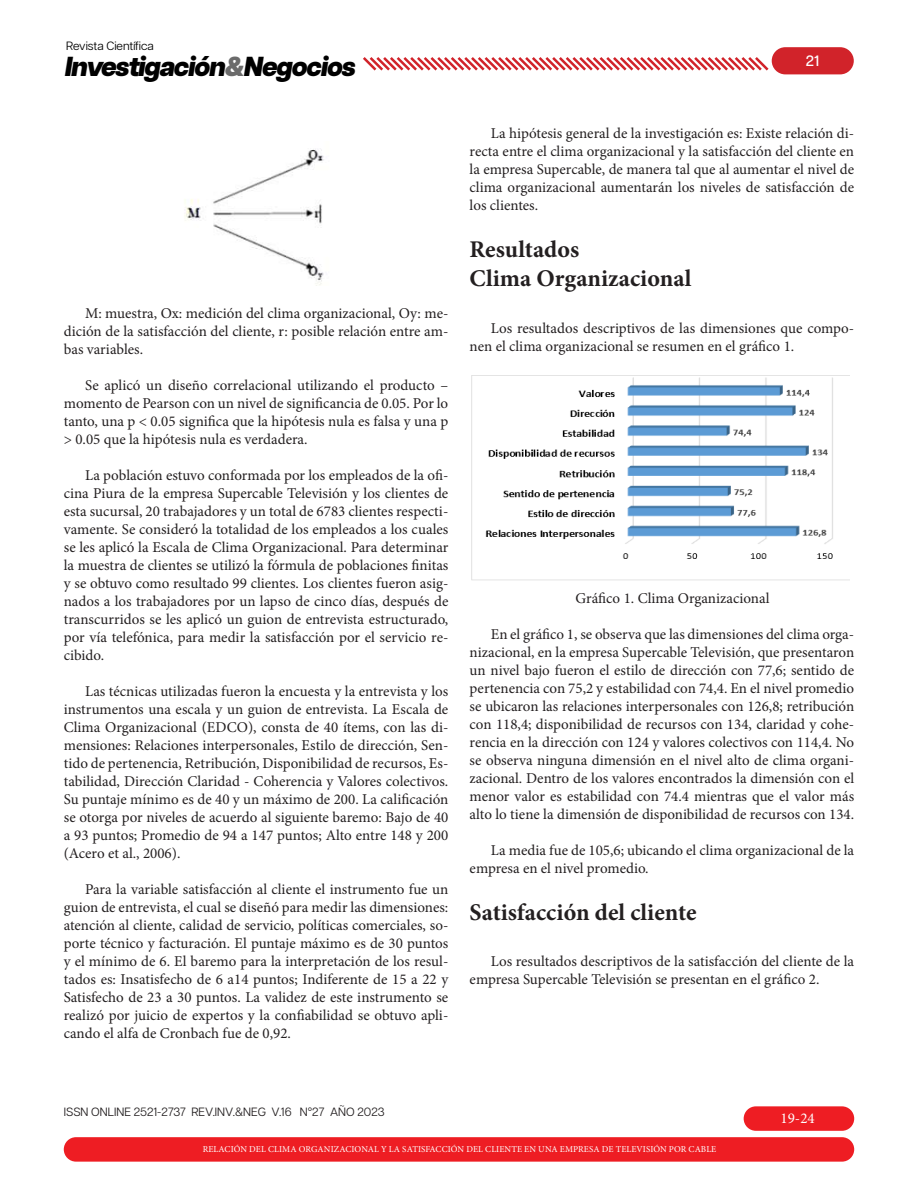
<style>
.page{position:relative;width:918px;height:1188px;background:#fff}
.page>*{position:absolute;margin:0;border:0;box-sizing:border-box;transform-origin:0 0}
.t1{font:italic 800 27.3px "Articulat CF";letter-spacing:-.05em;color:#000}
.t2{font:700 24px/28.8px "Minion Pro";color:#231f20}
.t3{font:15px/18px "Minion Pro";color:#231f20;text-align:justify}
.t4{font:15px "Minion Pro";color:#fff}
.t5{font:500 15px "Articulat CF";color:#fff}
.t6{font:12px "Articulat CF";color:#231f20}
.t7{font:12px "Articulat CF";color:#000}
.t8{font:9px "Minion Pro";letter-spacing:.01em;color:#fff}
.s1{color:#6b6b6b}
</style>
<div class="page">
<svg style="left:363px;top:57px;width:406px;height:14px"></svg>
<div style="left:772px;top:47px;width:82px;height:27px;background:#d1232a;border-radius:14px"></div>
<div style="left:64px;top:1137px;width:790px;height:25px;background:#ee1d23;border-radius:12px"></div>
<div style="left:744px;top:1106px;width:110px;height:25px;background:#ee1d23;border-radius:12px"></div>
<img style="left:184px;top:149px;width:140px;height:136px">
<img style="left:471px;top:375px;width:379px;height:206px">
<p class="t7" style="left:66px;top:39px;width:89px">Revista Científica</p>
<h1 class="t1" style="left:65px;top:51px;width:292px">Investigación<span class="s1">&amp;</span>Negocios</h1>
<p class="t3" style="left:64px;top:305px;width:386px;text-indent:21px">M: muestra, Ox: medición del clima organizacional, Oy: me&shy;dición de la satisfacción del cliente, r: posible relación entre am&shy;bas variables.</p>
<p class="t3" style="left:64px;top:377px;width:386px;text-indent:21px">Se aplicó un diseño correlacional utilizando el producto – momento de Pearson con un nivel de significancia de 0.05. Por lo tanto, una p &lt; 0.05 significa que la hipótesis nula es falsa y una p &gt; 0.05 que la hipótesis nula es verdadera.</p>
<p class="t3" style="left:64px;top:467px;width:386px;text-indent:21px">La población estuvo conformada por los empleados de la ofi&shy;cina Piura de la empresa Supercable Televisión y los clientes de esta sucursal, 20 trabajadores y un total de 6783 clientes respecti&shy;vamente. Se consideró la totalidad de los empleados a los cuales se les aplicó la Escala de Clima Organizacional. Para determinar la muestra de clientes se utilizó la fórmula de poblaciones finitas y se obtuvo como resultado 99 clientes. Los clientes fueron asig&shy;nados a los trabajadores por un lapso de cinco días, después de transcurridos se les aplicó un guion de entrevista estructurado, por vía telefónica, para medir la satisfacción por el servicio re&shy;cibido.</p>
<p class="t3" style="left:64px;top:683px;width:386px;text-indent:21px">Las técnicas utilizadas fueron la encuesta y la entrevista y los instrumentos una escala y un guion de entrevista. La Escala de Clima Organizacional (EDCO), consta de 40 ítems, con las di&shy;mensiones: Relaciones interpersonales, Estilo de dirección, Sen&shy;tido de pertenencia, Retribución, Disponibilidad de recursos, Es&shy;tabilidad, Dirección Claridad - Coherencia y Valores colectivos.<br>Su puntaje mínimo es de 40 y un máximo de 200. La calificación se otorga por niveles de acuerdo al siguiente baremo: Bajo de 40 a 93 puntos; Promedio de 94 a 147 puntos; Alto entre 148 y 200 (Acero et al., 2006).</p>
<p class="t3" style="left:64px;top:881px;width:386px;text-indent:21px">Para la variable satisfacción al cliente el instrumento fue un guion de entrevista, el cual se diseñó para medir las dimensiones: atención al cliente, calidad de servicio, políticas comerciales, so&shy;porte técnico y facturación. El puntaje máximo es de 30 puntos y el mínimo de 6. El baremo para la interpretación de los resul&shy;tados es: Insatisfecho de 6 a14 puntos; Indiferente de 15 a 22 y Satisfecho de 23 a 30 puntos. La validez de este instrumento se realizó por juicio de expertos y la confiabilidad se obtuvo apli&shy;cando el alfa de Cronbach fue de 0,92.</p>
<p class="t5" style="left:806px;top:52px;width:15px">21</p>
<p class="t3" style="left:470px;top:125px;width:386px;text-indent:21px">La hipótesis general de la investigación es: Existe relación di&shy;recta entre el clima organizacional y la satisfacción del cliente en la empresa Supercable, de manera tal que al aumentar el nivel de clima organizacional aumentarán los niveles de satisfacción de los clientes.</p>
<h2 class="t2" style="left:470px;top:235px;width:223px">Resultados<br>Clima Organizacional</h2>
<p class="t3" style="left:470px;top:319px;width:386px;text-indent:21px">Los resultados descriptivos de las dimensiones que compo&shy;nen el clima organizacional se resumen en el gráfico 1.</p>
<p class="t3" style="left:576px;top:589px;width:195px">Gráfico 1. Clima Organizacional</p>
<p class="t3" style="left:470px;top:625px;width:386px;text-indent:21px">En el gráfico 1, se observa que las dimensiones del clima orga&shy;nizacional, en la empresa Supercable Televisión, que presentaron un nivel bajo fueron el estilo de dirección con 77,6; sentido de pertenencia con 75,2 y estabilidad con 74,4. En el nivel promedio se ubicaron las relaciones interpersonales con 126,8; retribución con 118,4; disponibilidad de recursos con 134, claridad y cohe&shy;rencia en la dirección con 124 y valores colectivos con 114,4. No se observa ninguna dimensión en el nivel alto de clima organi&shy;zacional. Dentro de los valores encontrados la dimensión con el menor valor es estabilidad con 74.4 mientras que el valor más alto lo tiene la dimensión de disponibilidad de recursos con 134.</p>
<p class="t3" style="left:470px;top:841px;width:386px;text-indent:21px">La media fue de 105,6; ubicando el clima organizacional de la empresa en el nivel promedio.</p>
<h2 class="t2" style="left:470px;top:897px;width:228px">Satisfacción del cliente</h2>
<p class="t3" style="left:470px;top:953px;width:386px;text-indent:21px">Los resultados descriptivos de la satisfacción del cliente de la empresa Supercable Televisión se presentan en el gráfico 2.</p>
<p class="t6" style="left:64px;top:1105px;width:322px">ISSN ONLINE 2521-2737 REV.INV.&amp;NEG V.16 N°27 AÑO 2023</p>
<p class="t4" style="left:781px;top:1108px;width:36px">19-24</p>
<p class="t8" style="left:203px;top:1143px;width:515px">RELACIÓN DEL CLIMA ORGANIZACIONAL Y LA SATISFACCIÓN DEL CLIENTE EN UNA EMPRESA DE TELEVISIÓN POR CABLE</p>
</div>
